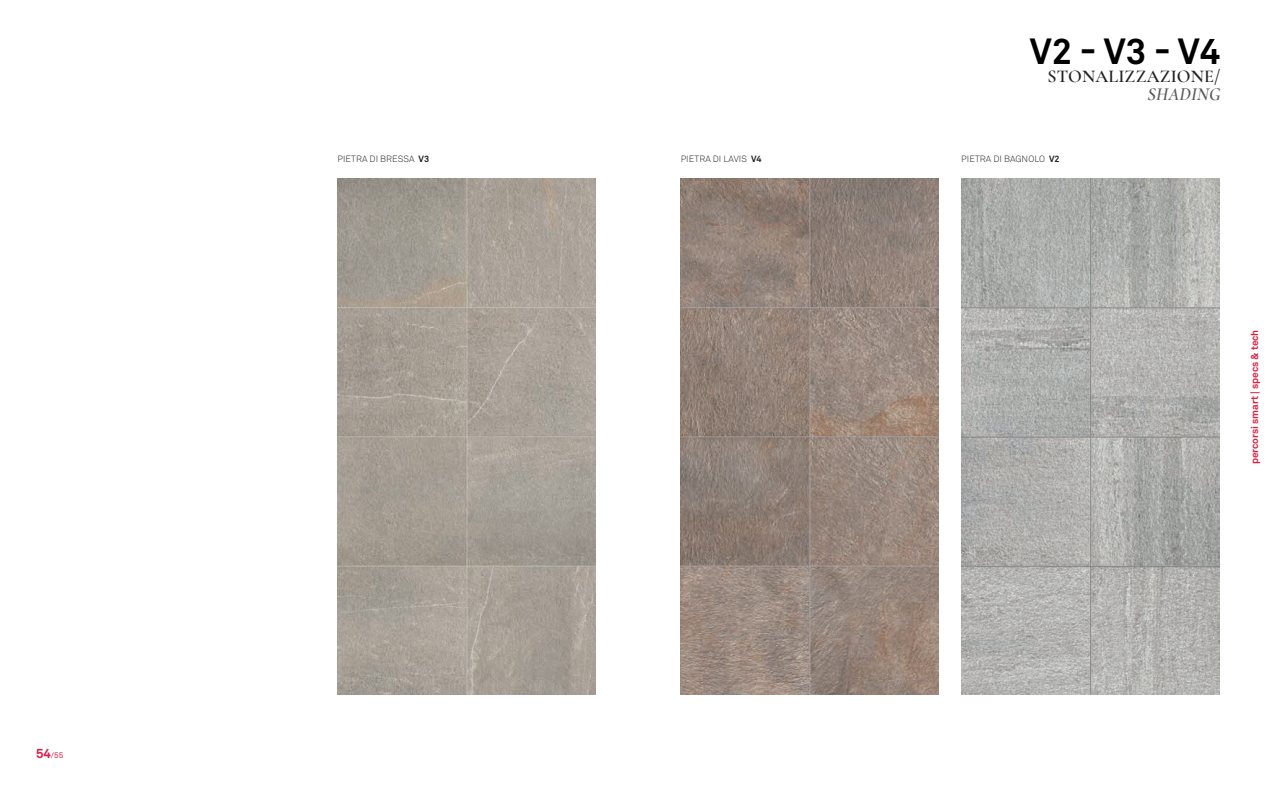
<style>
.page{position:relative;width:1276px;height:794px;background:#fff}
.page>*{position:absolute;margin:0;border:0;box-sizing:border-box;transform-origin:0 0}
.t1{font:700 36px "Akkurat Std";color:#000}
.t2{font:600 18px "Cormorant Garamond";letter-spacing:.01em;color:#231f20}
.t3{font:italic 600 18px "Cormorant Garamond";letter-spacing:.01em;color:#575857}
.t4{font:700 10px "Akkurat Std";color:#df1e3f}
.t5{font:300 9px "Akkurat Std";letter-spacing:.01em;color:#231f20}
.t6{font:8px "Akkurat Std";color:#d91a48}
.s1{font-weight:700;font-size:13px}
.s2{font-weight:700}
</style>
<div class="page">
<img style="left:680px;top:179px;width:258px;height:515px">
<img style="left:961px;top:179px;width:258px;height:515px">
<img style="left:337px;top:179px;width:258px;height:515px">
<p class="t6" style="left:36px;top:750px;width:29px"><span class="s1">54</span>/55</p>
<h1 class="t1" style="left:1029px;top:29px;width:192px">V2 - V3 - V4</h1>
<h2 class="t2" style="left:1047px;top:65px;width:175px">STONALIZZAZIONE/</h2>
<h2 class="t3" style="left:1147px;top:84px;width:74px">SHADING</h2>
<p class="t5" style="left:337px;top:153px;width:93px">PIETRA DI BRESSA <span class="s2">V3</span></p>
<p class="t5" style="left:680px;top:153px;width:82px">PIETRA DI LAVIS <span class="s2">V4</span></p>
<p class="t5" style="left:961px;top:153px;width:100px">PIETRA DI BAGNOLO <span class="s2">V2</span></p>
<p class="t4" style="left:1248px;top:464px;width:136px;rotate:-90deg">percorsi smart | specs &amp; tech</p>
</div>
